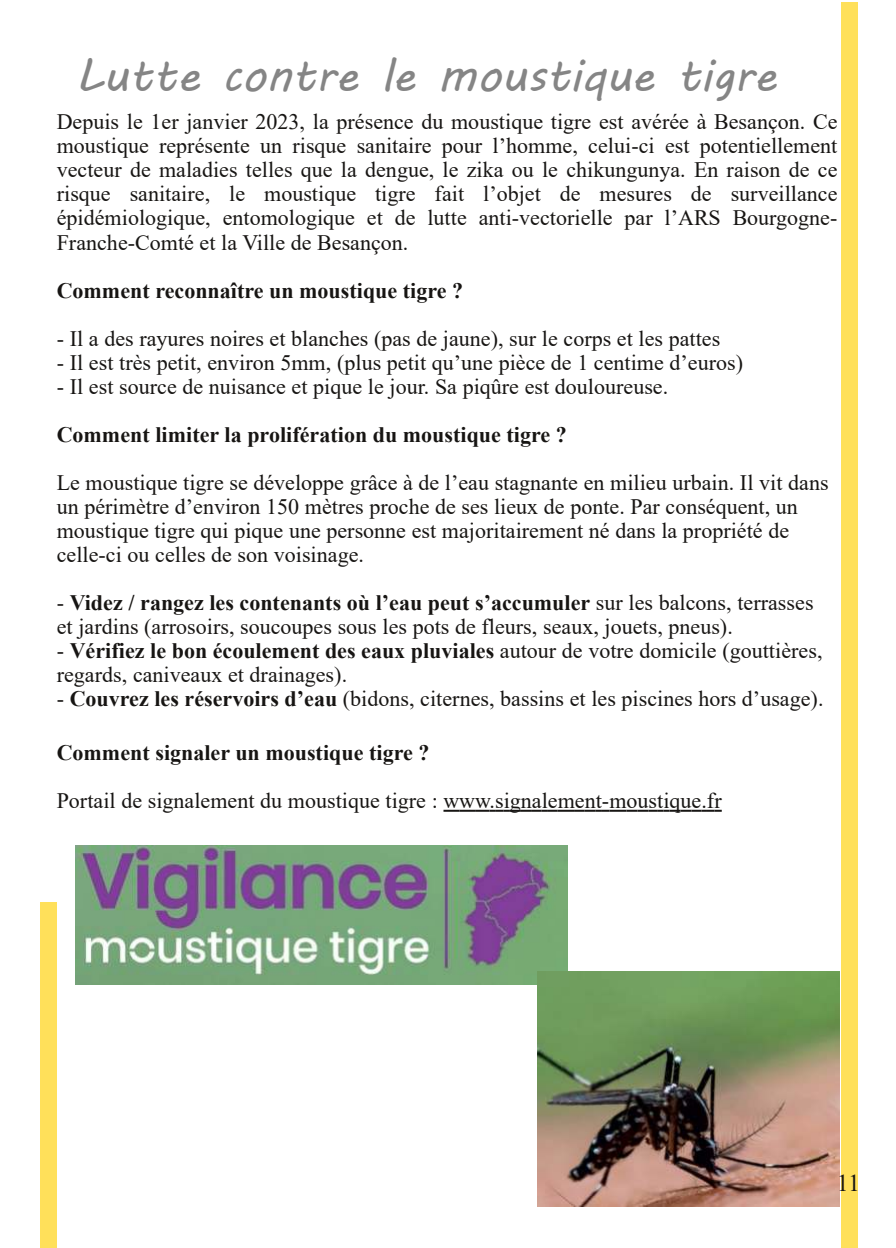
<style>
.page{position:relative;width:896px;height:1248px;background:#fff}
.page>*{position:absolute;margin:0;border:0;box-sizing:border-box;transform-origin:0 0}
.t1{font:46px "MV Boli";color:#858585}
.t2{font:24px "Times New Roman";color:#171513}
.t3{font:22px/24px "Times New Roman";color:#171513}
.t4{font:700 22px "Times New Roman";color:#171513}
.s1{font-weight:700}
</style>
<div class="page">
<svg style="left:443px;top:809px;width:279px;height:2px"></svg>
<img style="left:76px;top:845px;width:491px;height:138px">
<img style="left:538px;top:971px;width:301px;height:235px">
<div style="left:841px;top:2px;width:16px;height:1245px;background:#ffe05a"></div>
<div style="left:41px;top:902px;width:16px;height:345px;background:#ffe05a"></div>
<h1 class="t1" style="left:76px;top:44px;width:702px">Lutte contre le moustique tigre</h1>
<p class="t3" style="left:57px;top:109px;width:782px;text-align:justify">Depuis le 1er janvier 2023, la présence du moustique tigre est avérée à Besançon. Ce moustique représente un risque sanitaire pour l’homme, celui-ci est potentiellement vecteur de maladies telles que la dengue, le zika ou le chikungunya. En raison de ce risque sanitaire, le moustique tigre fait l’objet de mesures de surveillance épidémiologique, entomologique et de lutte anti-vectorielle par l’ARS Bourgogne-Franche-Comté et la Ville de Besançon.</p>
<p class="t4" style="left:57px;top:274px;width:408px">Comment reconnaître un moustique tigre ?</p>
<p class="t3" style="left:57px;top:325px;width:665px">- Il a des rayures noires et blanches (pas de jaune), sur le corps et les pattes</p>
<p class="t3" style="left:57px;top:349px;width:688px">- Il est très petit, environ 5mm, (plus petit qu’une pièce de 1 centime d’euros)</p>
<p class="t3" style="left:57px;top:373px;width:613px">- Il est source de nuisance et pique le jour. Sa piqûre est douloureuse.</p>
<p class="t4" style="left:57px;top:418px;width:511px">Comment limiter la prolifération du moustique tigre ?</p>
<p class="t3" style="left:57px;top:469px;width:773px">Le moustique tigre se développe grâce à de l’eau stagnante en milieu urbain. Il vit dans un périmètre d’environ 150 mètres proche de ses lieux de ponte. Par conséquent, un moustique tigre qui pique une personne est majoritairement né dans la propriété de celle-ci ou celles de son voisinage.</p>
<p class="t3" style="left:57px;top:589px;width:758px">- <span class="s1">Videz / rangez les contenants où l’eau peut s’accumuler</span> sur les balcons, terrasses et jardins (arrosoirs, soucoupes sous les pots de fleurs, seaux, jouets, pneus).</p>
<p class="t3" style="left:57px;top:637px;width:767px">- <span class="s1">Vérifiez le bon écoulement des eaux pluviales</span> autour de votre domicile (gouttières, regards, caniveaux et drainages).</p>
<p class="t3" style="left:57px;top:685px;width:768px">- <span class="s1">Couvrez les réservoirs d’eau</span> (bidons, citernes, bassins et les piscines hors d’usage).</p>
<p class="t4" style="left:57px;top:736px;width:374px">Comment signaler un moustique tigre ?</p>
<p class="t3" style="left:57px;top:787px;width:666px">Portail de signalement du moustique tigre : www.signalement-moustique.fr</p>
<p class="t2" style="left:837px;top:1165px;width:25px">11</p>
</div>
